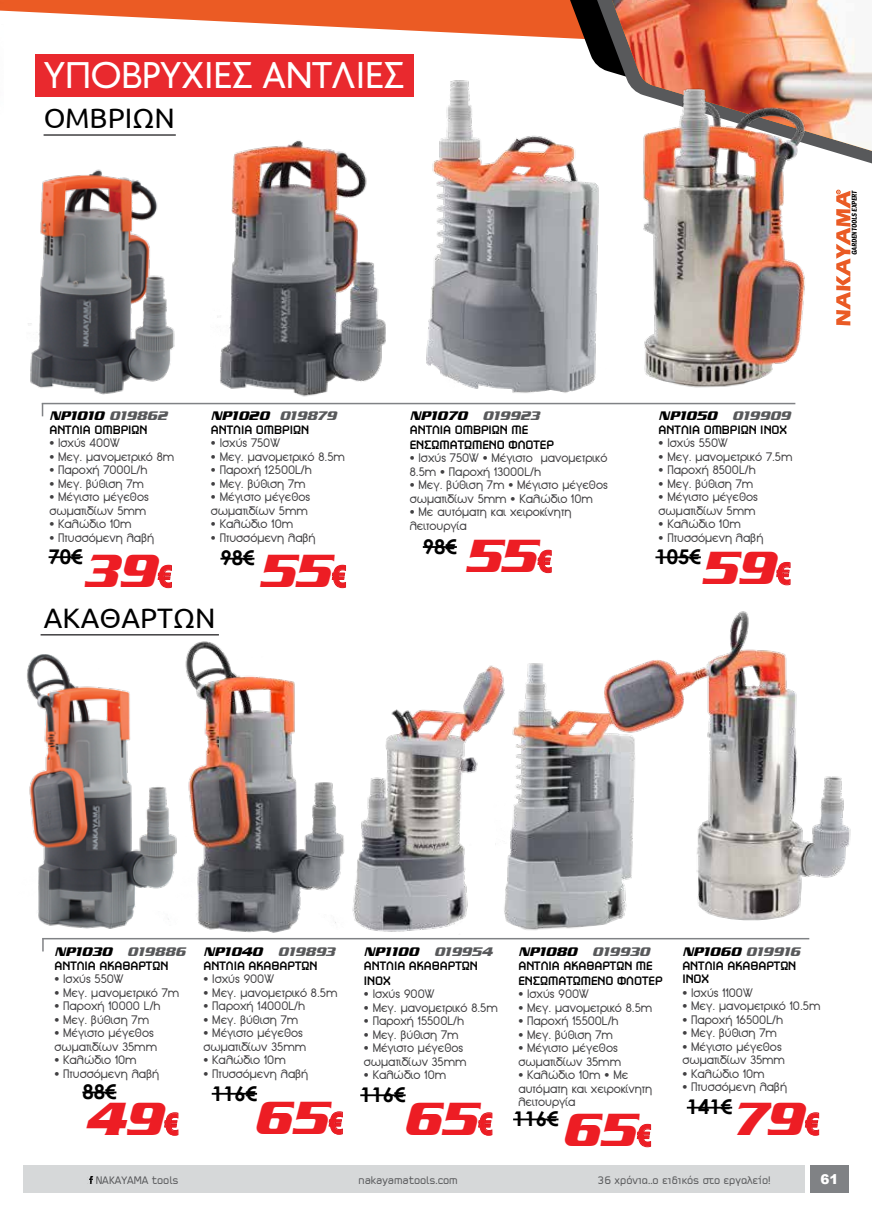
<style>
.page{position:relative;width:872px;height:1212px;background:#fff}
.page>*{position:absolute;margin:0;border:0;box-sizing:border-box;transform-origin:0 0}
.t1{font:48px "Cf Serpentine";color:#ed1d24}
.t2{font:37.65px "PF Transport";color:#fff}
.t3{font:28.05px "Ubuntu";color:#000}
.t4{font:700 20.25px "Century Gothic";color:#000}
.t5{font:italic 700 13.5px "PF Stargate";color:#000}
.t6{font:900 13.5px "Arial";color:#fff}
.t7{font:12px/13.5px "Aka Acid Typo Grotesk";color:#414042}
.t8{font:500 12px/15px "PF Bevel";color:#000}
.t9{font:10.5px "PF Sector A";color:#58595b}
.t10{font:600 condensed 7.35px "Franklin Gothic";color:#000}
.s1{color:#58595b}
.s2{font-family:"Tw Cen";font-weight:800;font-stretch:condensed;font-size:32.55px;color:#d71920}
</style>
<div class="page">
<svg style="left:4px;top:0;width:408px;height:31px;fill:#eb5b24"></svg>
<svg style="left:412px;top:0;width:460px;height:405px"></svg>
<svg style="left:836px;top:190px;width:14px;height:136px"></svg>
<div style="left:24px;top:1166px;width:824px;height:27px;background:#d6d8d9"></div>
<img style="left:0;top:0;width:4px;height:11px">
<img style="left:625px;top:52px;width:197px;height:342px">
<hr style="left:655px;top:556px;width:46px;height:2px;background:#000">
<hr style="left:220px;top:558px;width:34px;height:2px;background:#000">
<img style="left:217px;top:140px;width:169px;height:256px">
<hr style="left:423px;top:546px;width:34px;height:2px;background:#000">
<img style="left:410px;top:64px;width:202px;height:339px">
<hr style="left:49px;top:556px;width:34px;height:2px;background:#000">
<img style="left:28px;top:169px;width:147px;height:226px">
<div style="left:36px;top:54px;width:378px;height:42px;background:#e9292e"></div>
<hr style="left:42px;top:403px;width:753px;height:1px;background:#808285">
<svg style="left:42px;top:404px;width:1px;height:12px"></svg>
<img style="left:27px;top:654px;width:142px;height:275px">
<hr style="left:82px;top:1091px;width:34px;height:2px;background:#000">
<hr style="left:212px;top:1093px;width:45px;height:2px;background:#000">
<img style="left:169px;top:635px;width:176px;height:298px">
<hr style="left:360px;top:1094px;width:45px;height:2px;background:#000">
<img style="left:345px;top:665px;width:166px;height:275px">
<hr style="left:513px;top:1118px;width:45px;height:2px;background:#000">
<img style="left:493px;top:663px;width:117px;height:274px">
<hr style="left:687px;top:1107px;width:45px;height:1px;background:#000">
<img style="left:591px;top:611px;width:260px;height:311px">
<hr style="left:42px;top:938px;width:767px;height:1px;background:#808285">
<svg style="left:42px;top:938px;width:2px;height:13px"></svg>
<img style="left:28px;top:85px;width:14px;height:238px">
<hr style="left:41px;top:634px;width:178px;height:1px;background:#414042">
<hr style="left:44px;top:134px;width:132px;height:2px;background:#414042">
<h2 class="t2" style="left:44px;top:54px;width:362px">ΥΠΟΒΡΥΧΙΕΣ ΑΝΤΛΙΕΣ</h2>
<h3 class="t3" style="left:44px;top:101px;width:133px">ΟΜΒΡΙΩΝ</h3>
<p class="t10" style="left:849px;top:255px;width:67px;rotate:-90deg">GARDEN TOOLS EXPERT</p>
<p class="t5" style="left:49px;top:408px;width:119px">NP1010 <span class="s1">019862</span></p>
<p class="t8" style="left:49px;top:421px;width:100px">ΑΝΤΛΊΑ ΟΜΒΡΊΩΝ</p>
<p class="t7" style="left:49px;top:436px;width:72px">• Ισχύς 400W</p>
<p class="t7" style="left:49px;top:450px;width:126px">• Μεγ. μανομετρικό 8m</p>
<p class="t7" style="left:49px;top:463px;width:100px">• Παροχή 7000L/h</p>
<p class="t7" style="left:49px;top:477px;width:96px">• Μεγ. βύθιση 7m</p>
<p class="t7" style="left:49px;top:490px;width:101px">• Μέγιστο μέγεθος σωματιδίων 5mm</p>
<p class="t7" style="left:49px;top:517px;width:84px">• Καλώδιο 10m</p>
<p class="t7" style="left:49px;top:531px;width:106px">• Πτυσσόμενη λαβή</p>
<h1 class="t1" style="left:86px;top:546px;width:88px">39<span class="s2">€</span></h1>
<h3 class="t4" style="left:49px;top:541px;width:36px">70€</h3>
<p class="t5" style="left:211px;top:408px;width:127px">NP1020 <span class="s1">019879</span></p>
<p class="t8" style="left:211px;top:421px;width:100px">ΑΝΤΛΊΑ ΟΜΒΡΊΩΝ</p>
<p class="t7" style="left:211px;top:436px;width:71px">• Ισχύς 750W</p>
<p class="t7" style="left:211px;top:450px;width:135px">• Μεγ. μανομετρικό 8.5m</p>
<p class="t7" style="left:211px;top:463px;width:102px">• Παροχή 12500L/h</p>
<p class="t7" style="left:211px;top:477px;width:96px">• Μεγ. βύθιση 7m</p>
<p class="t7" style="left:211px;top:490px;width:101px">• Μέγιστο μέγεθος σωματιδίων 5mm</p>
<p class="t7" style="left:211px;top:517px;width:84px">• Καλώδιο 10m</p>
<p class="t7" style="left:211px;top:531px;width:106px">• Πτυσσόμενη λαβή</p>
<h1 class="t1" style="left:262px;top:546px;width:87px">55<span class="s2">€</span></h1>
<h3 class="t4" style="left:220px;top:543px;width:36px">98€</h3>
<p class="t5" style="left:410px;top:408px;width:131px">NP1070 <span class="s1">019923</span></p>
<p class="t8" style="left:410px;top:421px;width:146px">ΑΝΤΛΊΑ ΟΜΒΡΊΩΝ ΜΕ<br>ΕΝΣΩΜΑΤΩΜΈΝΟ ΦΛΌΤΕΡ</p>
<p class="t7" style="left:410px;top:451px;width:199px">• Ισχύς 750W • Μέγιστο μανομετρικό<br>8.5m • Παροχή 13000L/h</p>
<p class="t7" style="left:410px;top:478px;width:199px">• Μεγ. βύθιση 7m • Μέγιστο μέγεθος σωματιδίων 5mm • Καλώδιο 10m</p>
<p class="t7" style="left:410px;top:505px;width:163px">• Με αυτόματη και χειροκίνητη λειτουργία</p>
<h1 class="t1" style="left:467px;top:531px;width:87px">55<span class="s2">€</span></h1>
<h3 class="t4" style="left:423px;top:531px;width:36px">98€</h3>
<p class="t5" style="left:658px;top:408px;width:133px">NP1050 <span class="s1">019909</span></p>
<p class="t8" style="left:658px;top:421px;width:130px">ΑΝΤΛΊΑ ΟΜΒΡΊΩΝ INOX</p>
<p class="t7" style="left:658px;top:436px;width:71px">• Ισχύς 550W</p>
<p class="t7" style="left:658px;top:450px;width:135px">• Μεγ. μανομετρικό 7.5m</p>
<p class="t7" style="left:658px;top:463px;width:99px">• Παροχή 8500L/h</p>
<p class="t7" style="left:658px;top:477px;width:96px">• Μεγ. βύθιση 7m</p>
<p class="t7" style="left:658px;top:490px;width:101px">• Μέγιστο μέγεθος σωματιδίων 5mm</p>
<p class="t7" style="left:658px;top:517px;width:84px">• Καλώδιο 10m</p>
<p class="t7" style="left:658px;top:531px;width:106px">• Πτυσσόμενη λαβή</p>
<h1 class="t1" style="left:704px;top:543px;width:89px">59<span class="s2">€</span></h1>
<h3 class="t4" style="left:655px;top:541px;width:47px">105€</h3>
<h3 class="t3" style="left:44px;top:601px;width:173px">ΑΚΑΘΑΡΤΩΝ</h3>
<p class="t5" style="left:54px;top:944px;width:132px">NP1030 <span class="s1">019886</span></p>
<p class="t8" style="left:54px;top:957px;width:115px">ΑΝΤΛΊΑ ΑΚΆΘΑΡΤΩΝ</p>
<p class="t7" style="left:54px;top:972px;width:71px">• Ισχύς 550W</p>
<p class="t7" style="left:54px;top:986px;width:126px">• Μεγ. μανομετρικό 7m</p>
<p class="t7" style="left:54px;top:999px;width:108px">• Παροχή 10000 L/h</p>
<p class="t7" style="left:54px;top:1013px;width:96px">• Μεγ. βύθιση 7m</p>
<p class="t7" style="left:54px;top:1026px;width:104px">• Μέγιστο μέγεθος σωματιδίων 35mm</p>
<p class="t7" style="left:54px;top:1053px;width:84px">• Καλώδιο 10m</p>
<p class="t7" style="left:54px;top:1067px;width:106px">• Πτυσσόμενη λαβή</p>
<h1 class="t1" style="left:87px;top:1093px;width:93px">49<span class="s2">€</span></h1>
<h3 class="t4" style="left:82px;top:1076px;width:36px">88€</h3>
<p class="t5" style="left:203px;top:944px;width:133px">NP1040 <span class="s1">019893</span></p>
<p class="t8" style="left:203px;top:957px;width:115px">ΑΝΤΛΊΑ ΑΚΆΘΑΡΤΩΝ</p>
<p class="t7" style="left:203px;top:972px;width:72px">• Ισχύς 900W</p>
<p class="t7" style="left:203px;top:986px;width:135px">• Μεγ. μανομετρικό 8.5m</p>
<p class="t7" style="left:203px;top:999px;width:103px">• Παροχή 14000L/h</p>
<p class="t7" style="left:203px;top:1013px;width:96px">• Μεγ. βύθιση 7m</p>
<p class="t7" style="left:203px;top:1026px;width:104px">• Μέγιστο μέγεθος σωματιδίων 35mm</p>
<p class="t7" style="left:203px;top:1053px;width:84px">• Καλώδιο 10m</p>
<p class="t7" style="left:203px;top:1067px;width:106px">• Πτυσσόμενη λαβή</p>
<h1 class="t1" style="left:256px;top:1092px;width:89px">65<span class="s2">€</span></h1>
<h3 class="t4" style="left:212px;top:1078px;width:47px">116€</h3>
<p class="t5" style="left:364px;top:944px;width:130px">NP1100 <span class="s1">019954</span></p>
<p class="t8" style="left:364px;top:957px;width:115px">ΑΝΤΛΊΑ ΑΚΆΘΑΡΤΩΝ<br>INOX</p>
<p class="t7" style="left:364px;top:987px;width:72px">• Ισχύς 900W</p>
<p class="t7" style="left:364px;top:1001px;width:135px">• Μεγ. μανομετρικό 8.5m</p>
<p class="t7" style="left:364px;top:1014px;width:102px">• Παροχή 15500L/h</p>
<p class="t7" style="left:364px;top:1028px;width:96px">• Μεγ. βύθιση 7m</p>
<p class="t7" style="left:364px;top:1041px;width:104px">• Μέγιστο μέγεθος σωματιδίων 35mm</p>
<p class="t7" style="left:364px;top:1068px;width:84px">• Καλώδιο 10m</p>
<h1 class="t1" style="left:405px;top:1093px;width:89px">65<span class="s2">€</span></h1>
<h3 class="t4" style="left:360px;top:1079px;width:47px">116€</h3>
<p class="t5" style="left:518px;top:944px;width:133px">NP1080 <span class="s1">019930</span></p>
<p class="t8" style="left:518px;top:957px;width:146px">ΑΝΤΛΊΑ ΑΚΆΘΑΡΤΩΝ ΜΕ<br>ΕΝΣΩΜΑΤΩΜΈΝΟ ΦΛΌΤΕΡ</p>
<p class="t7" style="left:518px;top:987px;width:72px">• Ισχύς 900W</p>
<p class="t7" style="left:518px;top:1001px;width:135px">• Μεγ. μανομετρικό 8.5m</p>
<p class="t7" style="left:518px;top:1014px;width:102px">• Παροχή 15500L/h</p>
<p class="t7" style="left:518px;top:1028px;width:96px">• Μεγ. βύθιση 7m</p>
<p class="t7" style="left:518px;top:1041px;width:104px">• Μέγιστο μέγεθος σωματιδίων 35mm</p>
<p class="t7" style="left:518px;top:1068px;width:135px">• Καλώδιο 10m • Με αυτόματη και χειροκίνητη λειτουργία</p>
<h1 class="t1" style="left:564px;top:1105px;width:89px">65<span class="s2">€</span></h1>
<h3 class="t4" style="left:513px;top:1103px;width:47px">116€</h3>
<p class="t5" style="left:682px;top:944px;width:119px">NP1060 <span class="s1">019916</span></p>
<p class="t8" style="left:682px;top:958px;width:115px;line-height:13.5px">ΑΝΤΛΊΑ ΑΚΆΘΑΡΤΩΝ<br>ΙΝΟΧ</p>
<p class="t7" style="left:682px;top:986px;width:72px">• Ισχύς 1100W</p>
<p class="t7" style="left:682px;top:999px;width:140px">• Μεγ. μανομετρικό 10.5m</p>
<p class="t7" style="left:682px;top:1013px;width:102px">• Παροχή 16500L/h</p>
<p class="t7" style="left:682px;top:1026px;width:96px">• Μεγ. βύθιση 7m</p>
<p class="t7" style="left:682px;top:1040px;width:104px">• Μέγιστο μέγεθος σωματιδίων 35mm</p>
<p class="t7" style="left:682px;top:1067px;width:84px">• Καλώδιο 10m</p>
<p class="t7" style="left:682px;top:1080px;width:106px">• Πτυσσόμενη λαβή</p>
<h1 class="t1" style="left:734px;top:1093px;width:87px">79<span class="s2">€</span></h1>
<h3 class="t4" style="left:687px;top:1092px;width:47px">141€</h3>
<p class="t9" style="left:96px;top:1174px;width:84px">ΝΑΚΑΥΑΜΑ tools</p>
<p class="t9" style="left:359px;top:1174px;width:101px">nakayamatools.com</p>
<p class="t9" style="left:597px;top:1174px;width:175px">36 χρόνια..ο ειδικός στο εργαλείο!</p>
<p class="t6" style="left:820px;top:1170px;width:20px">61</p>
</div>
